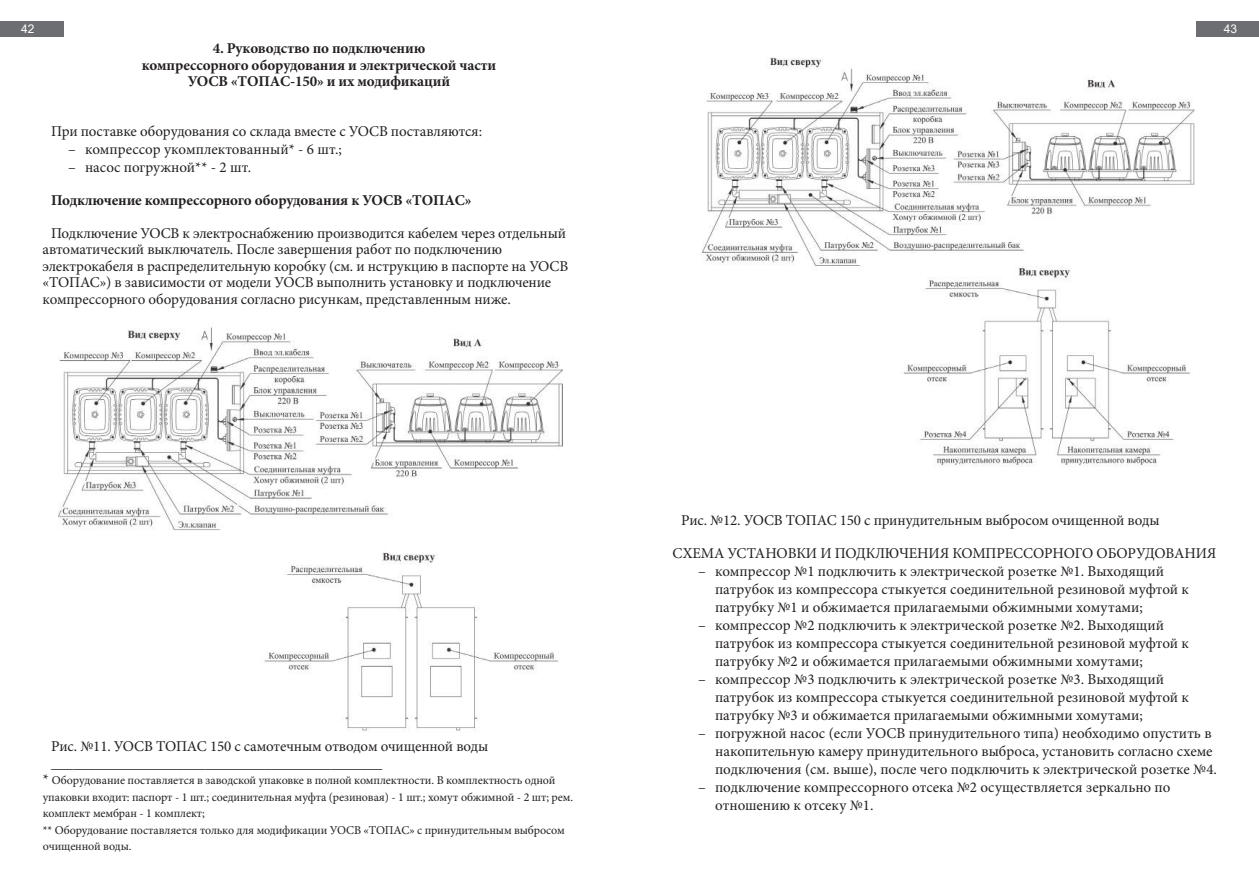
<style>
.page{position:relative;width:1259px;height:893px;background:#fff}
.page>*{position:absolute;margin:0;border:0;box-sizing:border-box;transform-origin:0 0}
.t1{font:15px/18px "Minion Pro";letter-spacing:-.005em;color:#231f20}
.t2{font:700 15px/16.5px "Minion Pro";letter-spacing:-.01em;color:#231f20;text-align:center}
.t3{font:12px/16.5px "Minion Pro";letter-spacing:-.01em;color:#231f20}
.t4{font:12px "Arial";color:#fff}
.s1{font-size:15px}
</style>
<div class="page">
<div style="left:0;top:21px;width:63px;height:16px;background:#6d6e71"></div>
<div style="left:1196px;top:21px;width:63px;height:16px;background:#6d6e71"></div>
<img style="left:58px;top:327px;width:504px;height:404px">
<img style="left:702px;top:57px;width:492px;height:410px">
<p class="t4" style="left:21px;top:22px;width:15px">42</p>
<p class="t4" style="left:1224px;top:22px;width:15px">43</p>
<p class="t2" style="left:142px;top:41px;width:356px">4. Руководство по подключению<br>компрессорного оборудования и электрической части<br>УОСВ «ТОПАС-150» и их модификаций</p>
<p class="t1" style="left:51px;top:123px;width:432px">При поставке оборудования со склада вместе с УОСВ поставляются:</p>
<p class="t1" style="left:68px;top:141px;width:275px">– компрессор укомплектованный* - 6 шт.;</p>
<p class="t1" style="left:68px;top:159px;width:185px">– насос погружной** - 2 шт.</p>
<p class="t2" style="left:51px;top:192px;width:422px">Подключение компрессорного оборудования к УОСВ «ТОПАС»</p>
<p class="t1" style="left:43px;top:225px;width:527px;line-height:16.5px;text-indent:9px">Подключение УОСВ к электроснабжению производится кабелем через отдельный автоматический выключатель. После завершения работ по подключению электрокабеля в распределительную коробку (см. и нструкцию в паспорте на УОСВ «ТОПАС») в зависимости от модели УОСВ выполнить установку и подключение компрессорного оборудования согласно рисункам, представленным ниже.</p>
<p class="t1" style="left:51px;top:739px;width:438px;line-height:16.5px">Рис. №11. УОСВ ТОПАС 150 с самотечным отводом очищенной воды _____________________________________________</p>
<p class="t3" style="left:43px;top:773px;width:532px"><span class="s1">*</span> Оборудование поставляется в заводской упаковке в полной комплектности. В комплектность одной упаковки входит: паспорт - 1 шт.; соединительная муфта (резиновая) - 1 шт.; хомут обжимной - 2 шт; рем. комплект мембран - 1 комплект;<br>** Оборудование поставляется только для модификации УОСВ «ТОПАС» с принудительным выбросом очищенной воды.</p>
<p class="t1" style="left:681px;top:512px;width:480px">Рис. №12. УОСВ ТОПАС 150 с принудительным выбросом очищенной воды</p>
<p class="t1" style="left:672px;top:545px;width:545px">СХЕМА УСТАНОВКИ И ПОДКЛЮЧЕНИЯ КОМПРЕССОРНОГО ОБОРУДОВАНИЯ</p>
<p class="t1" style="left:715px;top:563px;width:475px;text-indent:-17px">– компрессор №1 подключить к электрической розетке №1. Выходящий патрубок из компрессора стыкуется соединительной резиновой муфтой к патрубку №1 и обжимается прилагаемыми обжимными хомутами;</p>
<p class="t1" style="left:715px;top:617px;width:475px;text-indent:-17px">– компрессор №2 подключить к электрической розетке №2. Выходящий патрубок из компрессора стыкуется соединительной резиновой муфтой к патрубку №2 и обжимается прилагаемыми обжимными хомутами;</p>
<p class="t1" style="left:715px;top:671px;width:475px;text-indent:-17px">– компрессор №3 подключить к электрической розетке №3. Выходящий патрубок из компрессора стыкуется соединительной резиновой муфтой к патрубку №3 и обжимается прилагаемыми обжимными хомутами;</p>
<p class="t1" style="left:715px;top:725px;width:503px;text-indent:-17px">– погружной насос (если УОСВ принудительного типа) необходимо опустить в накопительную камеру принудительного выброса, установить согласно схеме подключения (см. выше), после чего подключить к электрической розетке №4.</p>
<p class="t1" style="left:715px;top:779px;width:457px;text-indent:-17px">– подключение компрессорного отсека №2 осуществляется зеркально по отношению к отсеку №1.</p>
</div>
